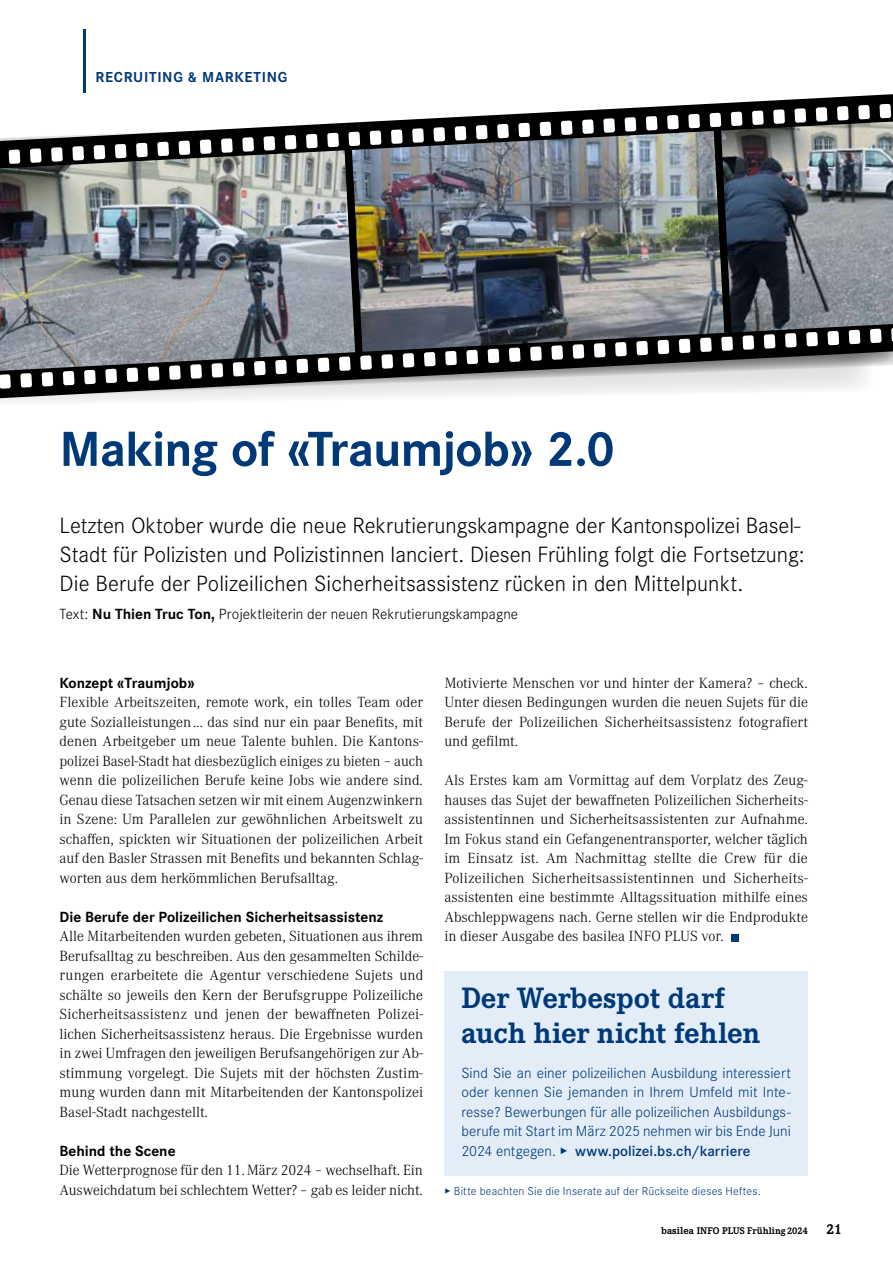
<style>
.page{position:relative;width:893px;height:1263px;background:#fff}
.page>*{position:absolute;margin:0;border:0;box-sizing:border-box;transform-origin:0 0}
.t1{font:700 51px "Corporate S";letter-spacing:-.015em;color:#003978}
.t2{font:700 30.6px/34.5px "Corporate E";letter-spacing:-.01em;color:#003978}
.t3{font:300 22.95px/29.2px "Corporate S";color:#000}
.t4{font:300 15.3px/19.5px "Corporate A";color:#000;text-align:justify}
.t5{font:300 15.3px/19.5px "Corporate S";letter-spacing:.005em;color:#003978;text-align:justify}
.t6{font:700 15.3px "Corporate S";color:#000}
.t7{font:300 15.3px "Corporate S";letter-spacing:.005em;color:#000}
.t8{font:700 15px "Corporate S";letter-spacing:.05em;color:#003978}
.t9{font:300 12px "Corporate S";letter-spacing:.015em;color:#003978}
.t10{font:700 10.05px "Corporate E";color:#000}
.s1{font-weight:700}
.s2{font-weight:600}
.s3{font-size:10.5px}
.s4{font-size:15px}
</style>
<div class="page">
<svg style="left:707px;top:94px;width:186px;height:10px"></svg>
<svg style="left:0;top:389px;width:811px;height:9px;fill:#f0f1f1"></svg>
<img style="left:0;top:104px;width:893px;height:285px">
<hr style="left:84px;top:29px;width:2px;height:64px;background:#003978">
<div style="left:731px;top:934px;width:7px;height:7px;background:#003978"></div>
<div style="left:444px;top:971px;width:364px;height:204px;background:#e2edf8"></div>
<p class="t8" style="left:95px;top:67px;width:194px">RECRUITING &amp; MARKETING</p>
<h1 class="t1" style="left:60px;top:414px;width:557px">Making of «Traumjob» 2.0</h1>
<p class="t3" style="left:60px;top:510px;width:747px">Letzten Oktober wurde die neue Rekrutierungskampagne der Kantonspolizei Basel-<br>Stadt für Polizisten und Polizistinnen lanciert. Diesen Frühling folgt die Fortsetzung:<br>Die Berufe der Polizeilichen Sicherheitsassistenz rücken in den Mittelpunkt.</p>
<p class="t7" style="left:60px;top:604px;width:460px">Text: <span class="s1">Nu Thien Truc Ton,</span> Projektleiterin der neuen Rekrutierungskampagne</p>
<p class="t6" style="left:60px;top:672px;width:137px">Konzept «Traumjob»</p>
<p class="t4" style="left:60px;top:692px;width:365px">Flexible Arbeitszeiten, remote work, ein tolles Team oder gute Sozialleistungen … das sind nur ein paar Benefits, mit denen Arbeitgeber um neue Talente buhlen. Die Kantons&shy;polizei Basel-Stadt hat diesbezüglich einiges zu bieten – auch wenn die polizeilichen Berufe keine Jobs wie andere sind.<br>Genau diese Tatsachen setzen wir mit einem Augenzwinkern in Szene: Um Parallelen zur gewöhnlichen Arbeitswelt zu schaffen, spickten wir Situationen der polizeilichen Arbeit auf den Basler Strassen mit Benefits und bekannten Schlag&shy;worten aus dem herkömmlichen Berufsalltag.</p>
<p class="t6" style="left:60px;top:906px;width:325px">Die Berufe der Polizeilichen Sicherheitsassistenz</p>
<p class="t4" style="left:60px;top:926px;width:365px">Alle Mitarbeitenden wurden gebeten, Situationen aus ihrem Berufsalltag zu beschreiben. Aus den gesammelten Schilde&shy;rungen erarbeitete die Agentur verschiedene Sujets und schälte so jeweils den Kern der Berufsgruppe Polizeiliche Sicherheitsassistenz und jenen der bewaffneten Polizei&shy;lichen Sicherheitsassistenz heraus. Die Ergebnisse wurden in zwei Umfragen den jeweiligen Berufsangehörigen zur Ab&shy;stimmung vorgelegt. Die Sujets mit der höchsten Zustim&shy;mung wurden dann mit Mitarbeitenden der Kantonspolizei Basel-Stadt nachgestellt.</p>
<p class="t6" style="left:60px;top:1140px;width:118px">Behind the Scene</p>
<p class="t4" style="left:60px;top:1160px;width:365px">Die Wetterprognose für den 11. März 2024 – wechselhaft. Ein<br>Ausweichdatum bei schlechtem Wetter? – gab es leider nicht.</p>
<p class="t4" style="left:444px;top:672px;width:365px">Motivierte Menschen vor und hinter der Kamera? – check.<br>Unter diesen Bedingungen wurden die neuen Sujets für die Berufe der Polizeilichen Sicherheitsassistenz fotografiert und gefilmt.</p>
<p class="t4" style="left:444px;top:770px;width:365px">Als Erstes kam am Vormittag auf dem Vorplatz des Zeug&shy;hauses das Sujet der bewaffneten Polizeilichen Sicherheits&shy;assistentinnen und Sicherheitsassistenten zur Aufnahme.<br>Im Fokus stand ein Gefangenentransporter, welcher täglich im Einsatz ist. Am Nachmittag stellte die Crew für die Polizeilichen Sicherheitsassistentinnen und Sicherheits&shy;assistenten eine bestimmte Alltagssituation mithilfe eines Abschleppwagens nach. Gerne stellen wir die Endprodukte in dieser Ausgabe des basilea INFO PLUS vor.</p>
<h2 class="t2" style="left:461px;top:980px;width:300px">Der Werbespot darf auch hier nicht fehlen</h2>
<p class="t5" style="left:461px;top:1062px;width:331px">Sind Sie an einer polizeilichen Ausbildung interessiert oder kennen Sie jemanden in Ihrem Umfeld mit Inte&shy;resse? Bewerbungen für alle polizeilichen Ausbildungs&shy;berufe mit Start im März 2025 nehmen wir bis Ende Juni 2024 entgegen. ▸ <span class="s2">www.polizei.bs.ch/karriere</span></p>
<p class="t9" style="left:444px;top:1183px;width:318px"><span class="s2">▸</span> Bitte beachten Sie die Inserate auf der Rückseite dieses Heftes.</p>
<p class="t10" style="left:661px;top:1224px;width:182px"><span class="s3">basilea</span> INFO PLUS Frühling 2024 <span class="s4">21</span></p>
</div>
